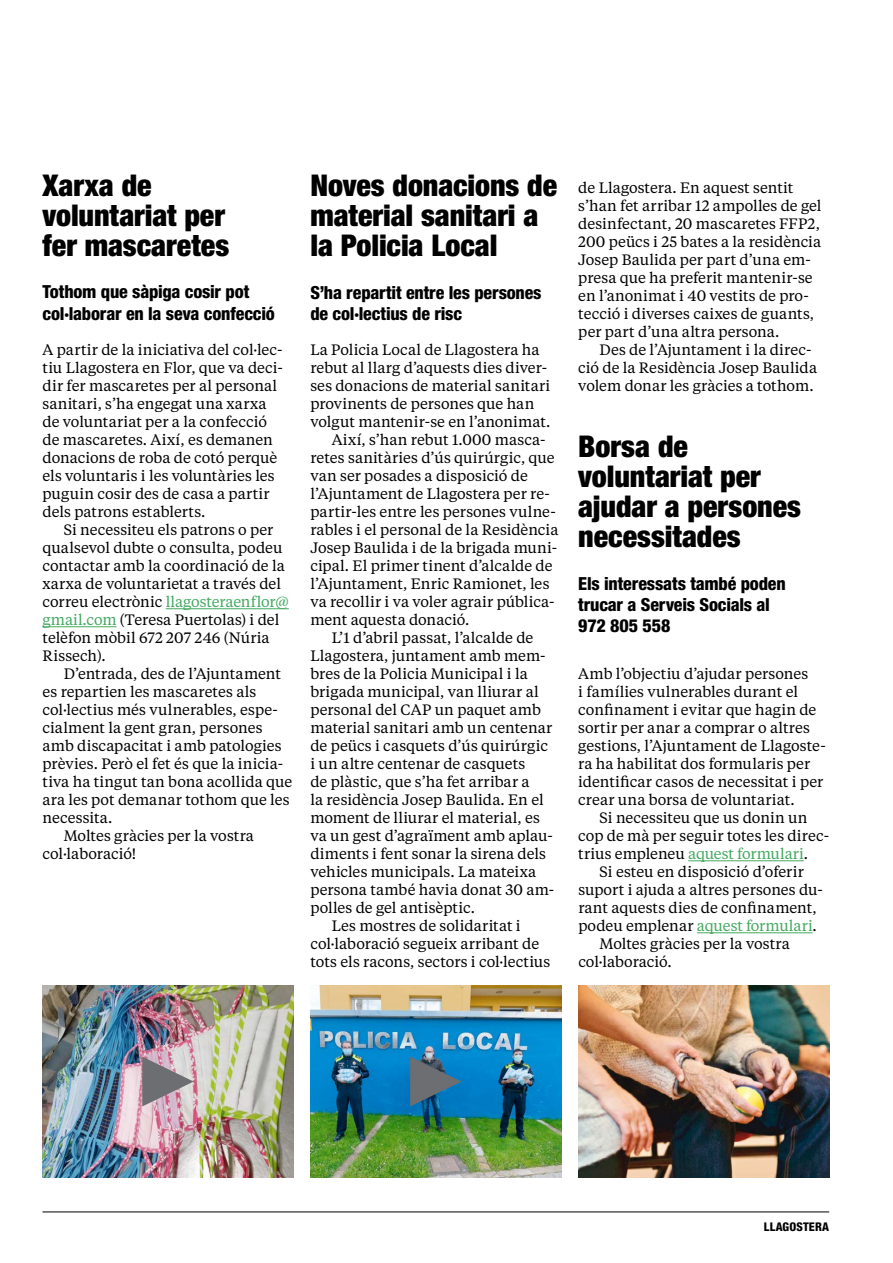
<style>
.page{position:relative;width:893px;height:1263px;background:#fff}
.page>*{position:absolute;margin:0;border:0;box-sizing:border-box;transform-origin:0 0}
.t1{font:900 condensed 30px/30px "Helvetica Neue LT Std";letter-spacing:-.005em;color:#000}
.t2{font:800 condensed 18px/21px "Helvetica Neue LT Std";letter-spacing:-.01em;color:#000}
.t3{font:15px/18px "Tiempos Text";color:#000}
.t4{font:15px "Tiempos Text";letter-spacing:-.005em;color:#43a960}
.t5{font:800 condensed 12px "Helvetica Neue LT Std";letter-spacing:.015em;color:#000}
.s1{color:#43a960}
.s2{color:#000}
</style>
<div class="page">
<hr style="left:43px;top:1212px;width:786px;height:1px;background:#000">
<hr style="left:166px;top:608px;width:123px;height:1px;background:#43a960">
<hr style="left:43px;top:626px;width:73px;height:1px;background:#43a960">
<img style="left:578px;top:985px;width:251px;height:193px">
<img style="left:43px;top:985px;width:250px;height:193px">
<img style="left:310px;top:985px;width:251px;height:193px">
<hr style="left:688px;top:860px;width:116px;height:1px;background:#43a960">
<hr style="left:697px;top:932px;width:116px;height:1px;background:#43a960">
<svg style="left:142px;top:1057px;width:52px;height:49px;background:#a2969d"></svg>
<svg style="left:410px;top:1057px;width:52px;height:49px;background:#3d6f8f"></svg>
<h1 class="t1" style="left:43px;top:170px;width:188px">Xarxa de voluntariat per fer mascaretes</h1>
<p class="t2" style="left:43px;top:281px;width:234px">Tothom que sàpiga cosir pot col·laborar en la seva confecció</p>
<p class="t3" style="left:43px;top:340px;width:242px">A partir de la iniciativa del col·lec&shy;tiu Llagostera en Flor, que va deci&shy;dir fer mascaretes per al personal sanitari, s’ha engegat una xarxa de voluntariat per a la confecció de mascaretes. Així, es demanen donacions de roba de cotó perquè els voluntaris i les voluntàries les puguin cosir des de casa a partir dels patrons establerts.</p>
<p class="t3" style="left:43px;top:520px;width:248px;text-indent:21px">Si necessiteu els patrons o per qualsevol dubte o consulta, podeu contactar amb la coordinació de la xarxa de voluntarietat a través del correu electrònic <span class="s1">llagosteraenflor@ gmail.com</span> (Teresa Puertolas) i del telèfon mòbil 672 207 246 (Núria<br>Rissech).  </p>
<p class="t3" style="left:64px;top:664px;width:219px">D’entrada, des de l’Ajuntament</p>
<p class="t3" style="left:43px;top:682px;width:215px">es repartien les mascaretes als</p>
<p class="t3" style="left:43px;top:700px;width:237px">col·lectius més vulnerables, espe-</p>
<p class="t3" style="left:43px;top:718px;width:221px">cialment la gent gran, persones</p>
<p class="t3" style="left:43px;top:736px;width:241px">amb discapacitat i amb patologies</p>
<p class="t3" style="left:43px;top:754px;width:242px">prèvies. Però el fet és que la inicia-</p>
<p class="t3" style="left:43px;top:772px;width:251px">tiva ha tingut tan bona acollida que</p>
<p class="t3" style="left:43px;top:790px;width:249px">ara les pot demanar tothom que les</p>
<p class="t3" style="left:43px;top:808px;width:71px">necessita.</p>
<p class="t3" style="left:64px;top:826px;width:192px">Moltes gràcies per la vostra</p>
<p class="t3" style="left:43px;top:844px;width:95px">col·laboració!</p>
<h1 class="t1" style="left:310px;top:170px;width:248px">Noves donacions de material sanitari a la Policia Local</h1>
<p class="t2" style="left:310px;top:282px;width:233px">S’ha repartit entre les persones de col·lectius de risc</p>
<p class="t3" style="left:310px;top:340px;width:231px">La Policia Local de Llagostera ha</p>
<p class="t3" style="left:310px;top:358px;width:238px">rebut al llarg d’aquests dies diver-</p>
<p class="t3" style="left:310px;top:376px;width:241px">ses donacions de material sanitari</p>
<p class="t3" style="left:310px;top:394px;width:225px">provinents de persones que han</p>
<p class="t3" style="left:310px;top:412px;width:242px">volgut mantenir-se en l’anonimat.</p>
<p class="t3" style="left:332px;top:430px;width:215px">Així, s’han rebut 1.000 masca-</p>
<p class="t3" style="left:310px;top:448px;width:246px">retes sanitàries d’ús quirúrgic, que</p>
<p class="t3" style="left:310px;top:466px;width:219px">van ser posades a disposició de</p>
<p class="t3" style="left:310px;top:484px;width:241px">l’Ajuntament de Llagostera per re-</p>
<p class="t3" style="left:310px;top:502px;width:247px">partir-les entre les persones vulne-</p>
<p class="t3" style="left:310px;top:520px;width:249px">rables i el personal de la Residència</p>
<p class="t3" style="left:310px;top:538px;width:248px">Josep Baulida i de la brigada muni-</p>
<p class="t3" style="left:310px;top:556px;width:244px">cipal. El primer tinent d’alcalde de</p>
<p class="t3" style="left:310px;top:574px;width:241px">l’Ajuntament, Enric Ramionet, les</p>
<p class="t3" style="left:310px;top:592px;width:246px">va recollir i va voler agrair pública-</p>
<p class="t3" style="left:310px;top:610px;width:160px">ment aquesta donació.</p>
<p class="t3" style="left:332px;top:628px;width:203px">L’1 d’abril passat, l’alcalde de</p>
<p class="t3" style="left:310px;top:646px;width:237px">Llagostera, juntament amb mem-</p>
<p class="t3" style="left:310px;top:664px;width:219px">bres de la Policia Municipal i la</p>
<p class="t3" style="left:310px;top:682px;width:230px">brigada municipal, van lliurar al</p>
<p class="t3" style="left:310px;top:700px;width:232px">personal del CAP un paquet amb</p>
<p class="t3" style="left:310px;top:718px;width:243px">material sanitari amb un centenar</p>
<p class="t3" style="left:310px;top:736px;width:239px">de peücs i casquets d’ús quirúrgic</p>
<p class="t3" style="left:310px;top:754px;width:216px">i un altre centenar de casquets</p>
<p class="t3" style="left:310px;top:772px;width:221px">de plàstic, que s’ha fet arribar a</p>
<p class="t3" style="left:310px;top:790px;width:235px">la residència Josep Baulida. En el</p>
<p class="t3" style="left:310px;top:808px;width:231px">moment de lliurar el material, es</p>
<p class="t3" style="left:310px;top:826px;width:244px">va un gest d’agraïment amb aplau-</p>
<p class="t3" style="left:310px;top:844px;width:237px">diments i fent sonar la sirena dels</p>
<p class="t3" style="left:310px;top:862px;width:227px">vehicles municipals. La mateixa</p>
<p class="t3" style="left:310px;top:880px;width:245px">persona també havia donat 30 am-</p>
<p class="t3" style="left:310px;top:898px;width:166px">polles de gel antisèptic.</p>
<p class="t3" style="left:332px;top:916px;width:191px">Les mostres de solidaritat i</p>
<p class="t3" style="left:310px;top:934px;width:230px">col·laboració segueix arribant de</p>
<p class="t3" style="left:310px;top:952px;width:241px">tots els racons, sectors i col·lectius</p>
<p class="t3" style="left:578px;top:178px;width:245px">de Llagostera. En aquest sentit s’han fet arribar 12 ampolles de gel desinfectant, 20 mascaretes FFP2, 200 peücs i 25 bates a la residència Josep Baulida per part d’una em&shy;presa que ha preferit mantenir-se en l’anonimat i 40 vestits de pro&shy;tecció i diverses caixes de guants, per part d’una altra persona.</p>
<p class="t3" style="left:578px;top:340px;width:240px;text-indent:21px">Des de l’Ajuntament i la direc&shy;ció de la Residència Josep Baulida volem donar les gràcies a tothom.</p>
<h1 class="t1" style="left:578px;top:431px;width:224px">Borsa de voluntariat per ajudar a persones necessitades</h1>
<p class="t2" style="left:578px;top:572px;width:209px">Els interessats també poden trucar a Serveis Socials al<br>972 805 558  </p>
<p class="t3" style="left:578px;top:664px;width:249px">Amb l’objectiu d’ajudar persones<br>i famílies vulnerables durant el confinament i evitar que hagin de sortir per anar a comprar o altres gestions, l’Ajuntament de Llagoste&shy;ra ha habilitat dos formularis per identificar casos de necessitat i per crear una borsa de voluntariat.  </p>
<p class="t3" style="left:600px;top:808px;width:209px">Si necessiteu que us donin un</p>
<p class="t3" style="left:578px;top:826px;width:252px">cop de mà per seguir totes les direc-</p>
<p class="t3" style="left:578px;top:844px;width:236px">trius empleneu <span class="s1">aquest formulari</span>.   </p>
<p class="t3" style="left:600px;top:862px;width:206px">Si esteu en disposició d’oferir</p>
<p class="t3" style="left:578px;top:880px;width:246px">suport i ajuda a altres persones du-</p>
<p class="t3" style="left:578px;top:898px;width:240px">rant aquests dies de confinament,</p>
<p class="t4" style="left:578px;top:916px;width:240px"><span class="s2">podeu emplenar</span> aquest formulari<span class="s2">.</span></p>
<p class="t3" style="left:600px;top:934px;width:192px">Moltes gràcies per la vostra</p>
<p class="t3" style="left:578px;top:952px;width:95px">col·laboració.</p>
<p class="t5" style="left:764px;top:1219px;width:67px">LLAGOSTERA</p>
</div>
